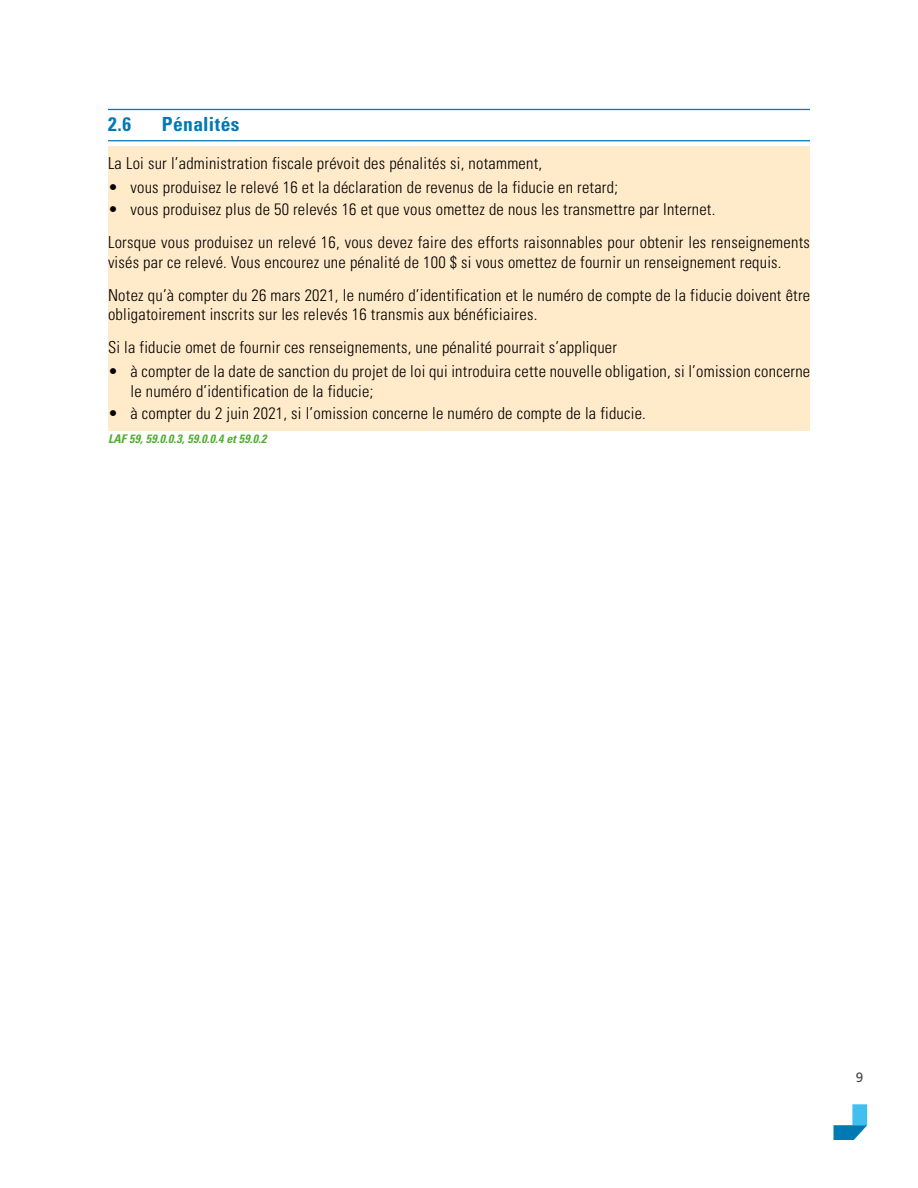
<style>
.page{position:relative;width:918px;height:1188px;background:#fff}
.page>*{position:absolute;margin:0;border:0;box-sizing:border-box;transform-origin:0 0}
.t1{font:700 condensed 19.5px "Univers LT Std";letter-spacing:.02em;color:#0079b5}
.t2{font:300 condensed 16.5px/33px "Univers LT Std";letter-spacing:.015em;color:#000}
.t3{font:13.5px "Frutiger LT Pro";color:#474746}
.t4{font:italic 700 condensed 12px "Univers LT Std";letter-spacing:.015em;color:#52ae32}
</style>
<div class="page">
<div style="left:852px;top:1104px;width:15px;height:21px;background:#41c0f0"></div>
<svg style="left:834px;top:1125px;width:33px;height:15px"></svg>
<hr style="left:108px;top:109px;width:702px;height:1px;background:#0079b5">
<hr style="left:108px;top:140px;width:702px;height:1px;background:#0079b5">
<div style="left:108px;top:146px;width:702px;height:36px;background:#ffeaca"></div>
<div style="left:108px;top:178px;width:702px;height:27px;background:#ffeaca"></div>
<div style="left:108px;top:200px;width:702px;height:27px;background:#ffeaca"></div>
<div style="left:108px;top:226px;width:702px;height:55px;background:#ffeaca"></div>
<div style="left:108px;top:278px;width:702px;height:56px;background:#ffeaca"></div>
<div style="left:108px;top:331px;width:702px;height:36px;background:#ffeaca"></div>
<div style="left:108px;top:362px;width:702px;height:47px;background:#ffeaca"></div>
<div style="left:108px;top:404px;width:702px;height:27px;background:#ffeaca"></div>
<p class="t1" style="left:108px;top:112px;width:25px">2.6</p>
<p class="t1" style="left:162px;top:112px;width:79px">Pénalités</p>
<p class="t2" style="left:108px;top:146px;width:436px">La Loi sur l’administration fiscale prévoit des pénalités si, notamment,</p>
<p class="t2" style="left:108px;top:170px;width:511px">• vous produisez le relevé 16 et la déclaration de revenus de la fiducie en retard;</p>
<p class="t2" style="left:108px;top:193px;width:704px">• vous produisez plus de 50 relevés 16 et que vous omettez de nous les transmettre par Internet.<br>Lorsque vous produisez un relevé 16, vous devez faire des efforts raisonnables pour obtenir les renseignements</p>
<p class="t2" style="left:108px;top:245px;width:704px">visés par ce relevé. Vous encourez une pénalité de 100 $ si vous omettez de fournir un renseignement requis.<br>Notez qu’à compter du 26 mars 2021, le numéro d’identification et le numéro de compte de la fiducie doivent être</p>
<p class="t2" style="left:108px;top:298px;width:511px">obligatoirement inscrits sur les relevés 16 transmis aux bénéficiaires.<br>Si la fiducie omet de fournir ces renseignements, une pénalité pourrait s’appliquer</p>
<p class="t2" style="left:130px;top:362px;width:681px;line-height:19.5px;text-indent:-22px">• à compter de la date de sanction du projet de loi qui introduira cette nouvelle obligation, si l’omission concerne le numéro d’identification de la fiducie;</p>
<p class="t2" style="left:108px;top:397px;width:537px">• à compter du 2 juin 2021, si l’omission concerne le numéro de compte de la fiducie.</p>
<p class="t4" style="left:108px;top:431px;width:160px">LAF 59, 59.0.0.3, 59.0.0.4 et 59.0.2</p>
<p class="t3" style="left:856px;top:1069px;width:9px">9</p>
</div>
